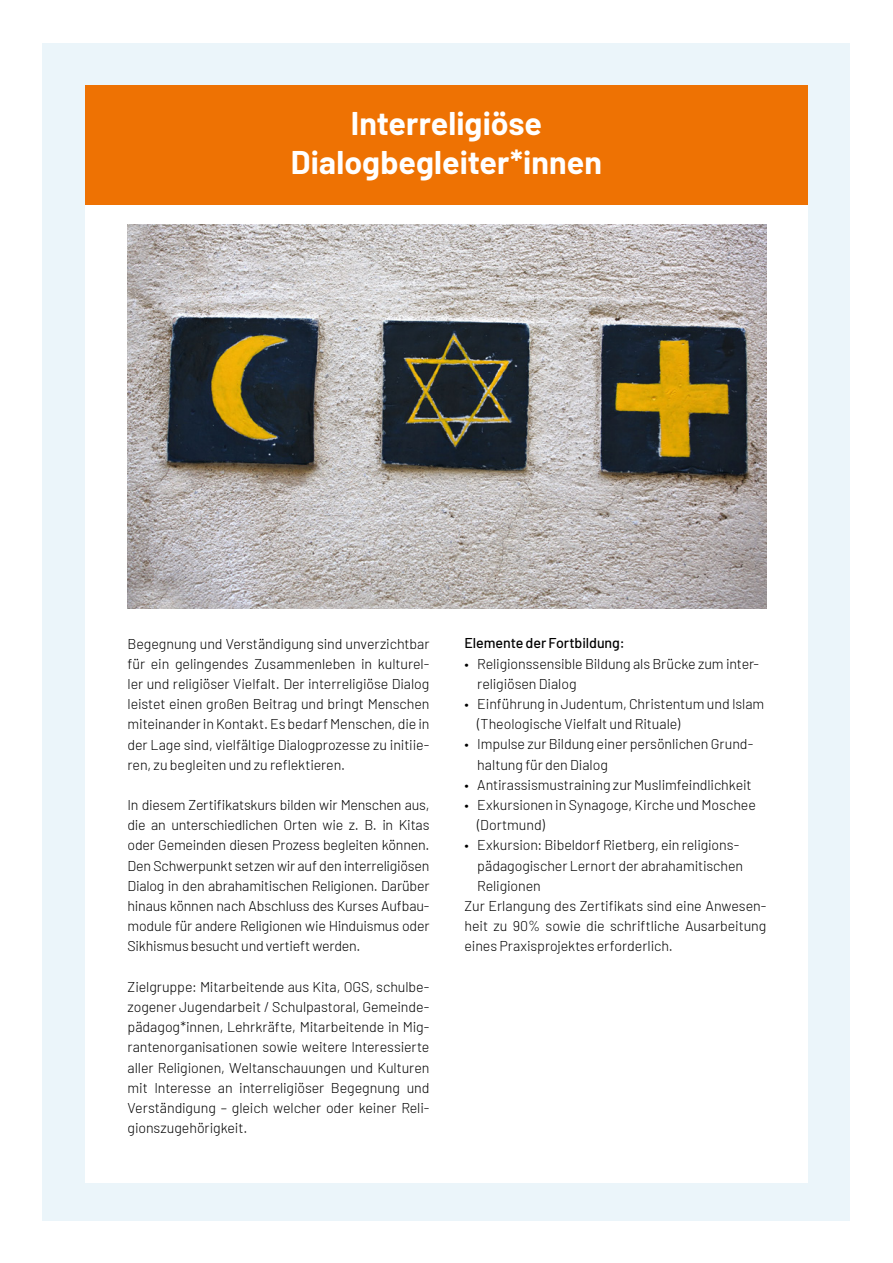
<style>
.page{position:relative;width:893px;height:1263px;background:#fff}
.page>*{position:absolute;margin:0;border:0;box-sizing:border-box;transform-origin:0 0}
.t1{font:700 32.1px/38.5px "Barlow";letter-spacing:.005em;color:#fff;text-align:center}
.t2{font:300 14.25px/20.2px "Barlow";letter-spacing:-.005em;color:#000}
.t3{font:500 14.25px "Barlow";letter-spacing:-.005em;color:#000}
</style>
<div class="page">
<div style="left:43px;top:43px;width:807px;height:1177px;background:#ebf5fa"></div>
<div style="left:85px;top:202px;width:723px;height:980px;background:#fff"></div>
<div style="left:85px;top:85px;width:723px;height:119px;background:#ee7203"></div>
<img style="left:128px;top:224px;width:638px;height:384px">
<h1 class="t1" style="left:291px;top:102px;width:313px">Interreligiöse<br>Dialogbegleiter*innen</h1>
<p class="t2" style="left:128px;top:632px;width:303px;text-align:justify">Begegnung und Verständigung sind unverzichtbar für ein gelingendes Zusammenleben in kulturel&shy;ler und religiöser Vielfalt. Der interreligiöse Dialog leistet einen großen Beitrag und bringt Menschen miteinander in Kontakt. Es bedarf Menschen, die in der Lage sind, vielfältige Dialogprozesse zu initiie&shy;ren, zu begleiten und zu reflektieren.</p>
<p class="t2" style="left:128px;top:794px;width:303px;text-align:justify">In diesem Zertifikatskurs bilden wir Menschen aus, die an unterschiedlichen Orten wie z. B. in Kitas oder Gemeinden diesen Prozess begleiten können.<br>Den Schwerpunkt setzen wir auf den interreligiösen Dialog in den abrahamitischen Religionen. Darüber hinaus können nach Abschluss des Kurses Aufbau&shy;module für andere Religionen wie Hinduismus oder Sikhismus besucht und vertieft werden.</p>
<p class="t2" style="left:128px;top:975px;width:303px;text-align:justify">Zielgruppe: Mitarbeitende aus Kita, OGS, schulbe&shy;zogener Jugendarbeit / Schulpastoral, Gemeinde&shy;pädagog*innen, Lehrkräfte, Mitarbeitende in Mig&shy;rantenorganisationen sowie weitere Interessierte aller Religionen, Weltanschauungen und Kulturen mit Interesse an interreligiöser Begegnung und Verständigung – gleich welcher oder keiner Reli&shy;gionszugehörigkeit.</p>
<p class="t3" style="left:465px;top:633px;width:162px">Elemente der Fortbildung:</p>
<p class="t2" style="left:477px;top:652px;width:283px;text-indent:-13px">• Religionssensible Bildung als Brücke zum inter&shy;religiösen Dialog</p>
<p class="t2" style="left:477px;top:693px;width:289px;text-indent:-13px">• Einführung in Judentum, Christentum und Islam (Theologische Vielfalt und Rituale)</p>
<p class="t2" style="left:477px;top:733px;width:277px;text-indent:-13px">• Impulse zur Bildung einer persönlichen Grund&shy;haltung für den Dialog</p>
<p class="t2" style="left:465px;top:773px;width:289px">• Antirassismustraining zur Muslimfeindlichkeit</p>
<p class="t2" style="left:477px;top:794px;width:280px;text-indent:-13px">• Exkursionen in Synagoge, Kirche und Moschee (Dortmund)</p>
<p class="t2" style="left:465px;top:834px;width:276px">• Exkursion: Bibeldorf Rietberg, ein religions-</p>
<p class="t2" style="left:477px;top:854px;width:267px">pädagogischer Lernort der abrahamitischen</p>
<p class="t2" style="left:477px;top:874px;width:65px">Religionen</p>
<p class="t2" style="left:465px;top:895px;width:303px">Zur Erlangung des Zertifikats sind eine Anwesen-</p>
<p class="t2" style="left:465px;top:915px;width:303px">heit zu 90% sowie die schriftliche Ausarbeitung</p>
<p class="t2" style="left:465px;top:935px;width:210px">eines Praxisprojektes erforderlich.</p>
</div>
